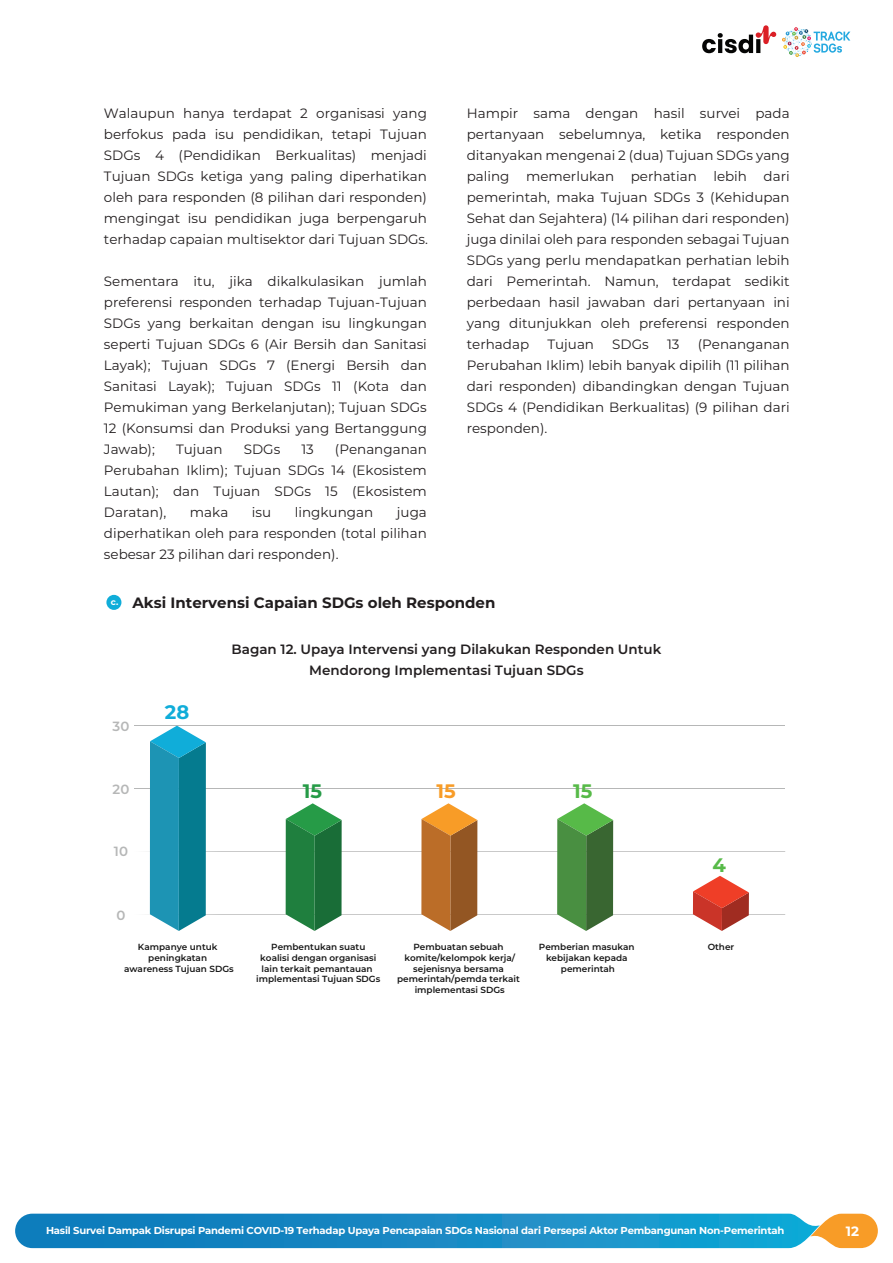
<style>
.page{position:relative;width:893px;height:1263px;background:#fff}
.page>*{position:absolute;margin:0;border:0;box-sizing:border-box;transform-origin:0 0}
.t1{font:700 19.5px "Montserrat";color:#57ba48}
.t2{font:700 19.5px "Montserrat";color:#10add9}
.t3{font:700 19.5px "Montserrat";color:#269b47}
.t4{font:700 19.5px "Montserrat";color:#f89c27}
.t5{font:700 15px "Montserrat";color:#211d1e}
.t6{font:13.5px/21px "Montserrat";color:#231f20;text-align:justify}
.t7{font:600 13.5px/21px "Montserrat";color:#231f20;text-align:center}
.t8{font:700 13.5px "Montserrat";color:#fff}
.t9{font:600 13.35px "Montserrat";color:#b6b7b7}
.t10{font:700 10.05px "Montserrat";letter-spacing:-.02em;color:#fff}
.t11{font:600 8.85px/10.6px "Montserrat";color:#161616;text-align:center}
</style>
<div class="page">
<svg style="left:15px;top:1214px;width:863px;height:34px;background:#2890be"></svg>
<svg style="left:702px;top:25px;width:148px;height:32px"></svg>
<div style="left:106px;top:595px;width:15px;height:15px;background:#10add9;border-radius:50%"></div>
<hr style="left:134px;top:725px;width:651px;height:1px;background:#b6b7b7">
<svg style="left:134px;top:726px;width:651px;height:205px"></svg>
<p class="t6" style="left:104px;top:102px;width:326px">Walaupun hanya terdapat 2 organisasi yang berfokus pada isu pendidikan, tetapi Tujuan SDGs 4 (Pendidikan Berkualitas) menjadi Tujuan SDGs ketiga yang paling diperhatikan oleh para responden (8 pilihan dari responden) mengingat isu pendidikan juga berpengaruh terhadap capaian multisektor dari Tujuan SDGs.</p>
<p class="t6" style="left:104px;top:270px;width:324px">Sementara itu, jika dikalkulasikan jumlah preferensi responden terhadap Tujuan-Tujuan SDGs yang berkaitan dengan isu lingkungan seperti Tujuan SDGs 6 (Air Bersih dan Sanitasi Layak); Tujuan SDGs 7 (Energi Bersih dan Sanitasi Layak); Tujuan SDGs 11 (Kota dan Pemukiman yang Berkelanjutan); Tujuan SDGs 12 (Konsumsi dan Produksi yang Bertanggung Jawab);</p>
<p class="t6" style="left:467px;top:102px;width:324px">Hampir sama dengan hasil survei pada pertanyaan sebelumnya, ketika responden ditanyakan mengenai 2 (dua) Tujuan SDGs yang paling memerlukan perhatian lebih dari pemerintah, maka Tujuan SDGs 3 (Kehidupan Sehat dan Sejahtera) (14 pilihan dari responden) juga dinilai oleh para responden sebagai Tujuan SDGs yang perlu mendapatkan perhatian lebih dari Pemerintah. Namun, terdapat sedikit perbedaan hasil jawaban dari pertanyaan ini yang ditunjukkan oleh preferensi responden terhadap</p>
<p class="t6" style="left:467px;top:333px;width:324px;text-indent:231px">(Penanganan Perubahan Iklim) lebih banyak dipilih (11 pilihan dari responden) dibandingkan dengan Tujuan SDGs 4 (Pendidikan Berkualitas) (9 pilihan dari responden).</p>
<p class="t6" style="left:547px;top:333px;width:48px">Tujuan</p>
<p class="t6" style="left:612px;top:333px;width:38px">SDGs</p>
<p class="t6" style="left:667px;top:333px;width:14px">13</p>
<p class="t6" style="left:104px;top:438px;width:324px;text-indent:231px">(Penanganan Perubahan Iklim); Tujuan SDGs 14 (Ekosistem Lautan); dan Tujuan SDGs 15 (Ekosistem Daratan),</p>
<p class="t6" style="left:176px;top:438px;width:48px">Tujuan</p>
<p class="t6" style="left:244px;top:438px;width:38px">SDGs</p>
<p class="t6" style="left:301px;top:438px;width:14px">13</p>
<p class="t6" style="left:104px;top:501px;width:324px;text-indent:293px">juga diperhatikan oleh para responden (total pilihan sebesar 23 pilihan dari responden).</p>
<p class="t5" style="left:111px;top:591px;width:386px"><sup>c.</sup> Aksi Intervensi Capaian SDGs oleh Responden</p>
<p class="t7" style="left:232px;top:638px;width:431px">Bagan 12. Upaya Intervensi yang Dilakukan Responden Untuk<br>Mendorong Implementasi Tujuan SDGs</p>
<p class="t6" style="left:190px;top:501px;width:40px">maka</p>
<p class="t6" style="left:252px;top:501px;width:21px">isu</p>
<p class="t6" style="left:295px;top:501px;width:80px">lingkungan</p>
<p class="t9" style="left:113px;top:716px;width:18px">30</p>
<p class="t9" style="left:113px;top:780px;width:18px">20</p>
<p class="t9" style="left:114px;top:841px;width:16px">10</p>
<p class="t9" style="left:117px;top:906px;width:10px">0</p>
<h1 class="t2" style="left:165px;top:698px;width:26px">28</h1>
<h1 class="t3" style="left:303px;top:777px;width:21px">15</h1>
<h1 class="t4" style="left:436px;top:777px;width:21px">15</h1>
<h1 class="t1" style="left:573px;top:777px;width:21px">15</h1>
<h1 class="t1" style="left:712px;top:851px;width:15px">4</h1>
<p class="t11" style="left:124px;top:941px;width:111px">Kampanye untuk peningkatan awareness Tujuan SDGs</p>
<p class="t11" style="left:256px;top:941px;width:126px">Pembentukan suatu koalisi dengan organisasi lain terkait pemantauan implementasi Tujuan SDGs</p>
<p class="t11" style="left:397px;top:941px;width:124px">Pembuatan sebuah komite/kelompok kerja/ sejenisnya bersama pemerintah/pemda terkait implementasi SDGs</p>
<p class="t11" style="left:539px;top:941px;width:97px">Pemberian masukan kebijakan kepada pemerintah</p>
<p class="t11" style="left:708px;top:941px;width:28px">Other</p>
<p class="t10" style="left:46px;top:1223px;width:740px">Hasil Survei Dampak Disrupsi Pandemi COVID-19 Terhadap Upaya Pencapaian SDGs Nasional dari Persepsi Aktor Pembangunan Non-Pemerintah</p>
<p class="t8" style="left:846px;top:1221px;width:15px">12</p>
</div>
